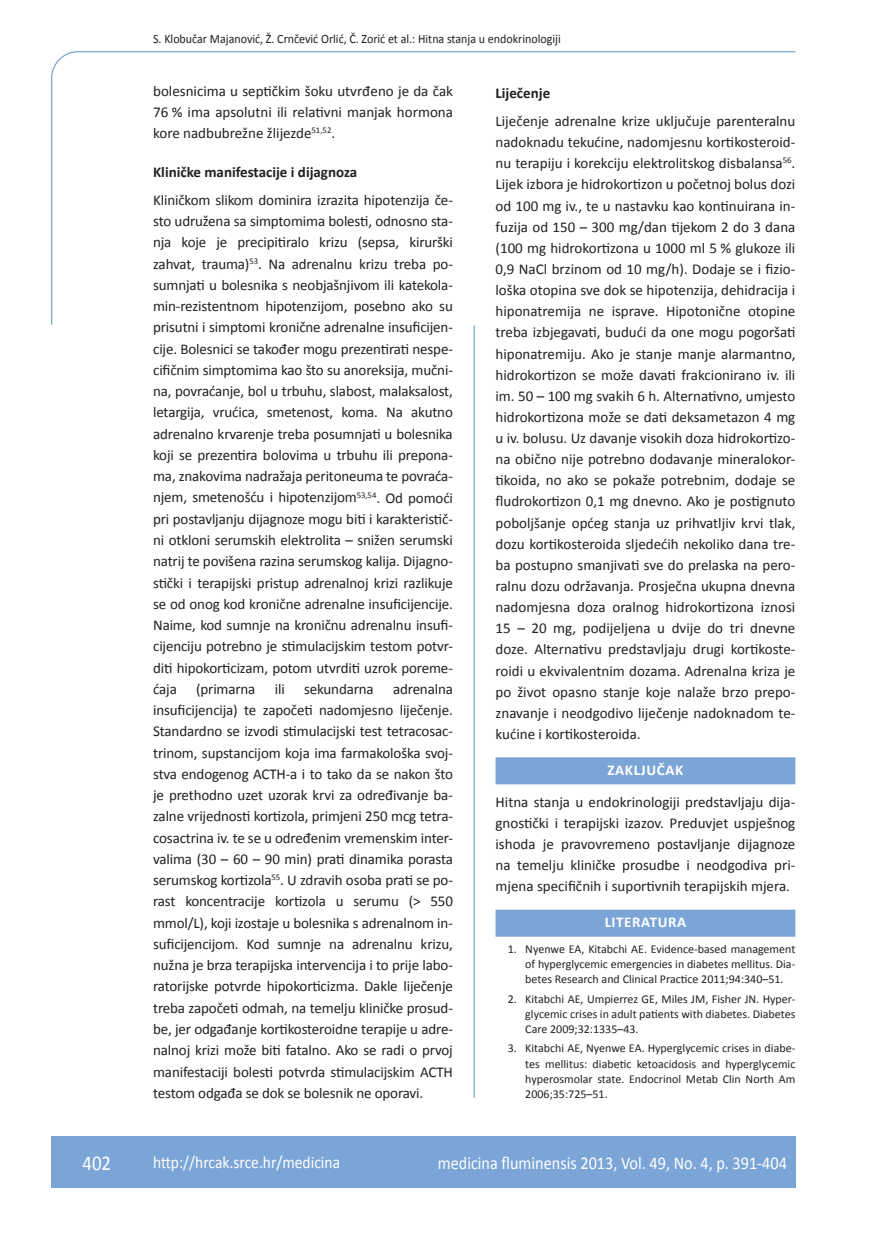
<style>
.page{position:relative;width:872px;height:1234px;background:#fff}
.page>*{position:absolute;margin:0;border:0;box-sizing:border-box;transform-origin:0 0}
.t1{font:21px "Calibri";color:#fff;scale:.9 1}
.t2{font:18px "Calibri";color:#fff;scale:.9 1}
.t3{font:17.25px "Calibri";color:#fff;scale:.9 1}
.t4{font:15px/21.3px "Calibri";letter-spacing:-.01em;color:#231f20;text-align:justify}
.t5{font:700 15px "Calibri";color:#231f20}
.t6{font:700 15px "Calibri";letter-spacing:.04em;color:#fff}
.t7{font:12.75px "Calibri";color:#231f20;scale:.94 1}
.t8{font:12px/15.1px "Calibri";color:#231f20;text-align:justify}
</style>
<div class="page">
<svg style="left:51px;top:51px;width:745px;height:274px"></svg>
<hr style="left:473px;top:325px;width:2px;height:772px;background:#7ca5d7">
<div style="left:51px;top:1135px;width:744px;height:51px;background:#7ca5d7"></div>
<div style="left:495px;top:757px;width:300px;height:27px;background:#7ca5d7"></div>
<div style="left:495px;top:909px;width:300px;height:27px;background:#7ca5d7"></div>
<p class="t7" style="left:153px;top:30px;width:435px">S. Klobučar Majanović, Ž. Crnčević Orlić, Č. Zorić et al.: Hitna stanja u endokrinologiji</p>
<p class="t4" style="left:153px;top:80px;width:301px">bolesnicima u septičkim šoku utvrđeno je da čak 76 % ima apsolutni ili relativni manjak hormona kore nadbubrežne žlijezde<sup>51,52</sup>.</p>
<p class="t5" style="left:153px;top:162px;width:206px">Kliničke manifestacije i dijagnoza</p>
<p class="t4" style="left:153px;top:188px;width:301px">Kliničkom slikom dominira izrazita hipotenzija če&shy;sto udružena sa simptomima bolesti, odnosno sta&shy;nja koje je precipitiralo krizu (sepsa, kirurški zahvat, trauma)<sup>53</sup>. Na adrenalnu krizu treba po&shy;sumnjati u bolesnika s neobjašnjivom ili katekola&shy;min-rezistentnom hipotenzijom, posebno ako su prisutni i simptomi kronične adrenalne insuficijen&shy;cije. Bolesnici se također mogu prezentirati nespe&shy;cifičnim simptomima kao što su anoreksija, mučni&shy;na, povraćanje, bol u trbuhu, slabost, malaksalost, letargija, vrućica, smetenost, koma. Na akutno adrenalno krvarenje treba posumnjati u bolesnika koji se prezentira bolovima u trbuhu ili prepona&shy;ma, znakovima nadražaja peritoneuma te povraća&shy;njem, smetenošću i hipotenzijom<sup>53,54</sup>. Od pomoći pri postavljanju dijagnoze mogu biti i karakteristič&shy;ni otkloni serumskih elektrolita – snižen serumski natrij te povišena razina serumskog kalija. Dijagno&shy;stički i terapijski pristup adrenalnoj krizi razlikuje se od onog kod kronične adrenalne insuficijencije.<br>Naime, kod sumnje na kroničnu adrenalnu insufi&shy;cijenciju potrebno je stimulacijskim testom potvr&shy;diti hipokorticizam, potom utvrditi uzrok poreme&shy;ćaja</p>
<p class="t4" style="left:196px;top:677px;width:61px">(primarna</p>
<p class="t4" style="left:275px;top:677px;width:12px">ili</p>
<p class="t4" style="left:304px;top:677px;width:71px">sekundarna</p>
<p class="t4" style="left:153px;top:677px;width:301px;text-indent:240px">adrenalna insuficijencija) te započeti nadomjesno liječenje.<br>Standardno se izvodi stimulacijski test tetracosac&shy;trinom, supstancijom koja ima farmakološka svoj&shy;stva endogenog ACTH-a i to tako da se nakon što je prethodno uzet uzorak krvi za određivanje ba&shy;zalne vrijednosti kortizola, primjeni 250 mcg tetra&shy;cosactrina iv. te se u određenim vremenskim inter&shy;valima (30 – 60 – 90 min) prati dinamika porasta serumskog kortizola<sup>55</sup>. U zdravih osoba prati se po&shy;rast koncentracije kortizola u serumu (&gt; 550 mmol/L), koji izostaje u bolesnika s adrenalnom in&shy;suficijencijom. Kod sumnje na adrenalnu krizu, nužna je brza terapijska intervencija i to prije labo&shy;ratorijske potvrde hipokorticizma. Dakle liječenje treba započeti odmah, na temelju kliničke prosud&shy;be, jer odgađanje kortikosteroidne terapije u adre&shy;nalnoj krizi može biti fatalno. Ako se radi o prvoj manifestaciji bolesti potvrda stimulacijskim ACTH testom odgađa se dok se bolesnik ne oporavi.</p>
<p class="t5" style="left:495px;top:84px;width:56px">Liječenje</p>
<p class="t4" style="left:495px;top:110px;width:301px">Liječenje adrenalne krize uključuje parenteralnu nadoknadu tekućine, nadomjesnu kortikosteroid&shy;nu terapiju i korekciju elektrolitskog disbalansa<sup>56</sup>.<br>Lijek izbora je hidrokortizon u početnoj bolus dozi od 100 mg iv., te u nastavku kao kontinuirana in&shy;fuzija od 150 – 300 mg/dan tijekom 2 do 3 dana (100 mg hidrokortizona u 1000 ml 5 % glukoze ili 0,9 NaCl brzinom od 10 mg/h). Dodaje se i fizio&shy;loška otopina sve dok se hipotenzija, dehidracija i hiponatremija ne isprave. Hipotonične otopine treba izbjegavati, budući da one mogu pogoršati hiponatremiju. Ako je stanje manje alarmantno, hidrokortizon se može davati frakcionirano iv. ili im. 50 – 100 mg svakih 6 h. Alternativno, umjesto hidrokortizona može se dati deksametazon 4 mg u iv. bolusu. Uz davanje visokih doza hidrokortizo&shy;na obično nije potrebno dodavanje mineralokor&shy;tikoida, no ako se pokaže potrebnim, dodaje se fludrokortizon 0,1 mg dnevno. Ako je postignuto poboljšanje općeg stanja uz prihvatljiv krvi tlak, dozu kortikosteroida sljedećih nekoliko dana tre&shy;ba postupno smanjivati sve do prelaska na pero&shy;ralnu dozu održavanja. Prosječna ukupna dnevna nadomjesna doza oralnog hidrokortizona iznosi 15 – 20 mg, podijeljena u dvije do tri dnevne doze. Alternativu predstavljaju drugi kortikoste&shy;roidi u ekvivalentnim dozama. Adrenalna kriza je po život opasno stanje koje nalaže brzo prepo&shy;znavanje i neodgodivo liječenje nadoknadom te&shy;kućine i kortikosteroida.</p>
<p class="t6" style="left:607px;top:760px;width:77px">ZAKLJUČAK</p>
<p class="t4" style="left:495px;top:790px;width:301px">Hitna stanja u endokrinologiji predstavljaju dija&shy;gnostički i terapijski izazov. Preduvjet uspješnog ishoda je pravovremeno postavljanje dijagnoze na temelju kliničke prosudbe i neodgodiva pri&shy;mjena specifičnih i suportivnih terapijskih mjera.</p>
<p class="t6" style="left:604px;top:912px;width:83px">LITERATURA</p>
<p class="t8" style="left:525px;top:940px;width:271px;text-indent:-18px">1. Nyenwe EA, Kitabchi AE. Evidence-based management of hyperglycemic emergencies in diabetes mellitus. Dia&shy;betes Research and Clinical Practice 2011;94:340–51.</p>
<p class="t8" style="left:525px;top:990px;width:272px;text-indent:-18px">2. Kitabchi AE, Umpierrez GE, Miles JM, Fisher JN. Hyper&shy;glycemic crises in adult patients with diabetes. Diabetes Care 2009;32:1335–43.</p>
<p class="t8" style="left:525px;top:1040px;width:272px;text-indent:-18px">3. Kitabchi AE, Nyenwe EA. Hyperglycemic crises in diabe&shy;tes mellitus: diabetic ketoacidosis and hyperglycemic hyperosmolar state. Endocrinol Metab Clin North Am 2006;35:725–51.</p>
<h1 class="t1" style="left:82px;top:1149px;width:33px">402</h1>
<p class="t3" style="left:153px;top:1150px;width:209px">http://hrcak.srce.hr/medicina</p>
<p class="t2" style="left:438px;top:1151px;width:389px">medicina fluminensis 2013, Vol. 49, No. 4, p. 391-404</p>
</div>
